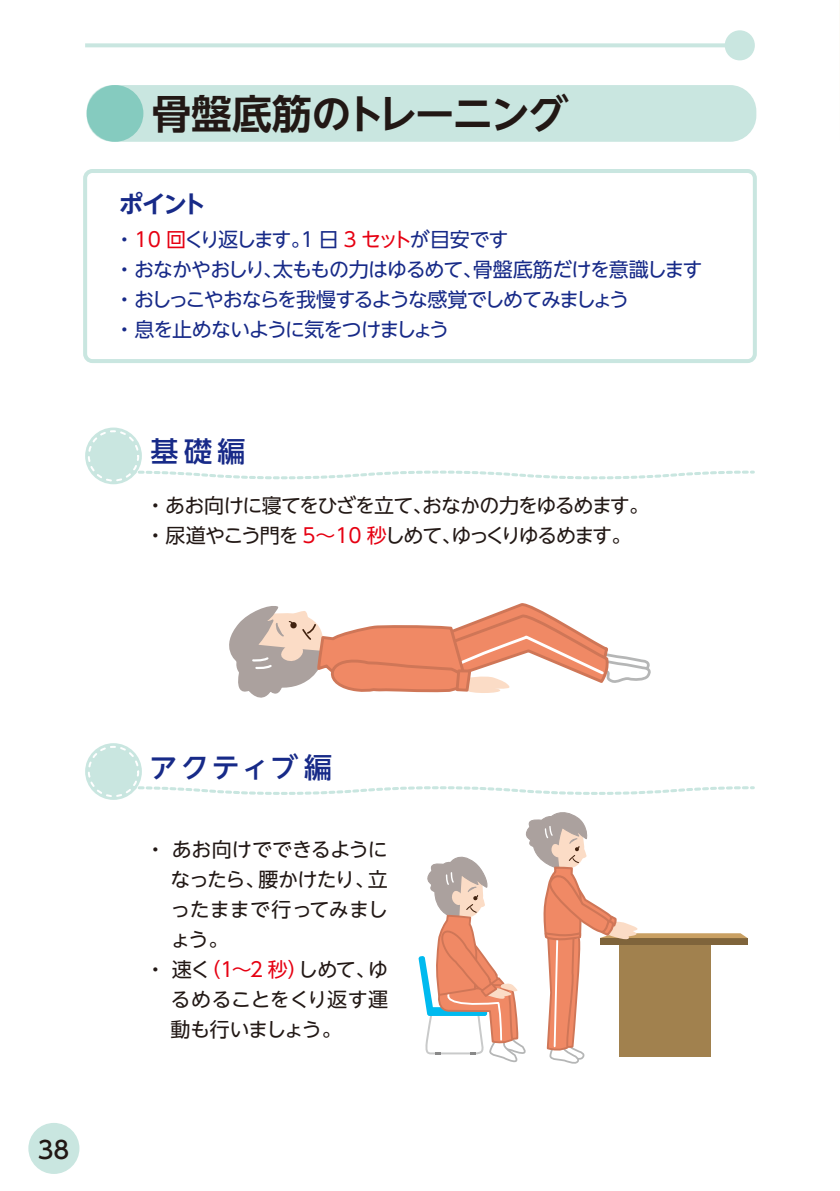
<style>
.page{position:relative;width:840px;height:1191px;background:#fff}
.page>*{position:absolute;margin:0;border:0;box-sizing:border-box;transform-origin:0 0}
.t1{font:700 40px "UD Shin Go NT Pr 6 N De";letter-spacing:-.045em;color:#221815}
.t2{font:500 28px "UD Shin Go NT Pr 6 N";letter-spacing:.115em;color:#172a88}
.t3{font:700 24px "UD Shin Go NT Pr 6 N De";color:#172a88}
.t4{font:500 24px "UD Shin Go NT Pr 6 N";color:#221815}
.t5{font:20px/30px "UD Shin Go NT Pr 6 N";letter-spacing:-.065em;color:#172a88}
.t6{font:20px/30px "UD Shin Go NT Pr 6 N";letter-spacing:-.03em;color:#221815}
.t7{font:20px/30px "UD Shin Go NT Pr 6 N";letter-spacing:-.05em;color:#221815}
.s1{color:#e60012}
</style>
<div class="page">
<svg style="left:85px;top:43px;width:639px;height:4px;background:#cde8e2"></svg>
<div style="left:724px;top:30px;width:30px;height:30px;background:#c9e6e0;border-radius:50%"></div>
<div style="left:28px;top:1122px;width:51px;height:52px;background:#c9e6e0;border-radius:50%"></div>
<div style="left:87px;top:85px;width:669px;height:57px;background:#c9e6e0;border-radius:26px"></div>
<div style="left:87px;top:85px;width:56px;height:57px;background:#85cbbf;border-radius:50%"></div>
<div style="left:83px;top:169px;width:673px;height:194px;border:4px solid #c9e6e0;border-radius:7px"></div>
<div style="left:85px;top:427px;width:57px;height:57px;background:#c9e6e0;border-radius:50%"></div>
<div style="left:88px;top:430px;width:51px;height:51px;border:2px dashed #fff;border-radius:50%"></div>
<svg style="left:122px;top:469px;width:633px;height:12px"></svg>
<div style="left:85px;top:743px;width:57px;height:57px;background:#c9e6e0;border-radius:50%"></div>
<div style="left:88px;top:746px;width:51px;height:51px;border:2px dashed #fff;border-radius:50%"></div>
<svg style="left:122px;top:784px;width:633px;height:12px"></svg>
<svg style="left:229px;top:603px;width:422px;height:95px"></svg>
<svg style="left:418px;top:812px;width:329px;height:252px"></svg>
<h1 class="t1" style="left:151px;top:81px;width:418px">骨盤底筋のトレーニング</h1>
<p class="t3" style="left:119px;top:184px;width:89px">ポイント</p>
<p class="t5" style="left:114px;top:224px;width:589px">・<span class="s1">10 回</span>くり返します。1 日 <span class="s1">3 セット</span>が目安です<br>・おなかやおしり、太ももの力はゆるめて、骨盤底筋だけを意識します・おしっこやおならを我慢するような感覚でしめてみましょう<br>・息を止めないように気をつけましょう</p>
<h2 class="t2" style="left:150px;top:428px;width:97px">基礎編</h2>
<p class="t7" style="left:145px;top:490px;width:505px">・あお向けに寝てをひざを立て、おなかの力をゆるめます。・尿道やこう門を <span class="s1">5～10 秒</span>しめて、ゆっくりゆるめます。</p>
<p class="t4" style="left:38px;top:1130px;width:33px">38</p>
<h2 class="t2" style="left:149px;top:744px;width:184px">アクティブ編</h2>
<p class="t6" style="left:145px;top:834px;width:244px">・あお向けでできるように　なったら、腰かけたり、立　ったままで行ってみまし　ょう。<br>・速く<span class="s1">（1～2 秒）</span>しめて、ゆ　るめることをくり返す運　動も行いましょう。</p>
</div>
